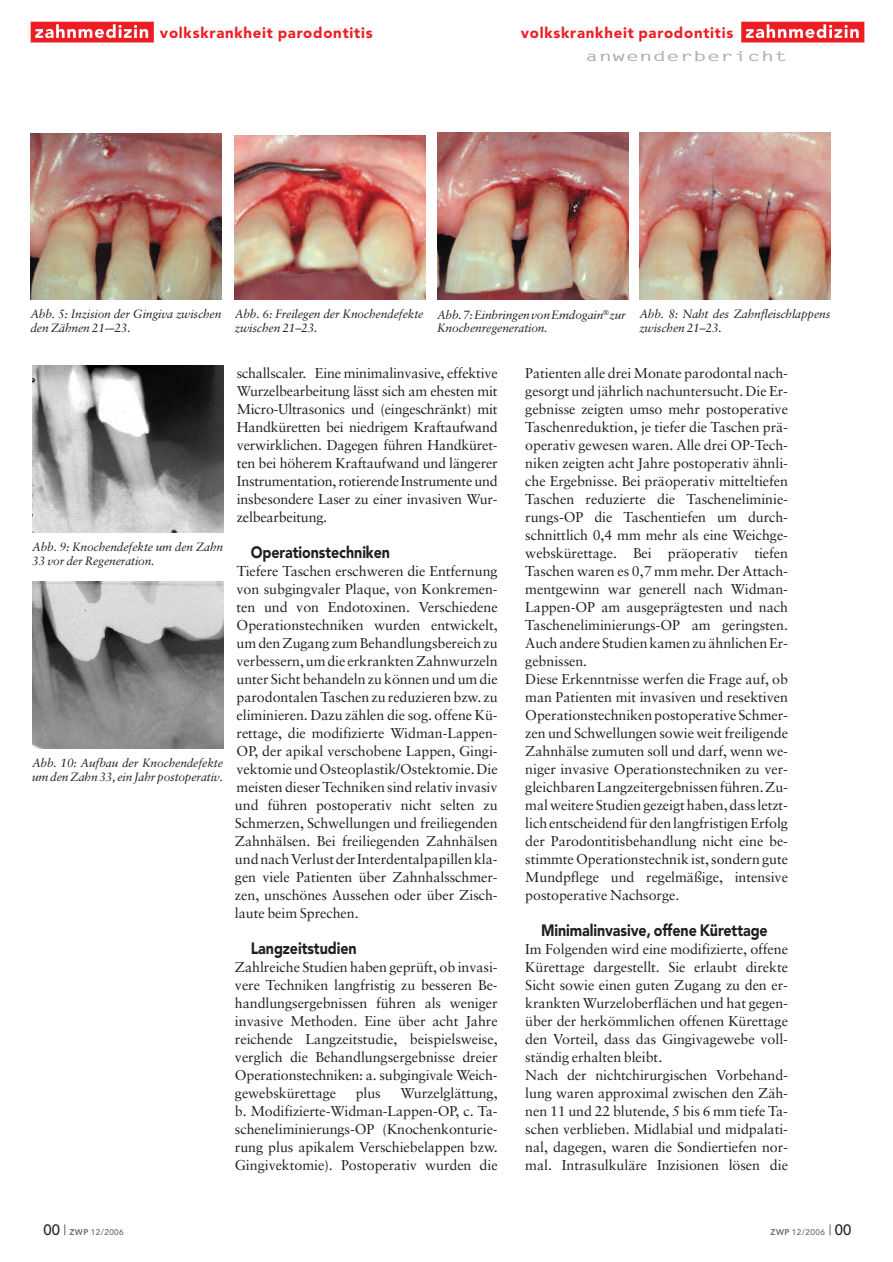
<style>
.page{position:relative;width:893px;height:1262px;background:#fff}
.page>*{position:absolute;margin:0;border:0;box-sizing:border-box;transform-origin:0 0}
.t1{font:900 16.35px "Avenir";letter-spacing:-.005em;color:#231f20;scale:.87 1}
.t2{font:900 15px "Avenir";letter-spacing:.05em;color:#ee1d23}
.t3{font:14.25px/18px "Sabon";letter-spacing:-.005em;color:#231f20;text-align:justify}
.t4{font:700 13.5px "Letter Gothic";color:#a8b0b6;scale:1.67 1}
.t5{font:italic 12px/13.5px "Sabon";letter-spacing:-.015em;color:#231f20}
.t6{font:500 8.25px "Avenir";letter-spacing:.05em;color:#5f696f}
.s1{font-size:15px;color:#231f20}
.s2{font-weight:800}
</style>
<div class="page">
<svg style="left:741px;top:22px;width:123px;height:20px;background:#f25358"></svg>
<svg style="left:31px;top:22px;width:123px;height:20px;background:#f25358"></svg>
<img style="left:235px;top:136px;width:190px;height:164px">
<img style="left:30px;top:133px;width:191px;height:167px">
<img style="left:437px;top:133px;width:191px;height:167px">
<img style="left:639px;top:133px;width:191px;height:167px">
<img style="left:32px;top:365px;width:191px;height:167px">
<img style="left:32px;top:582px;width:191px;height:167px">
<p class="t2" style="left:160px;top:27px;width:214px">volkskrankheit parodontitis</p>
<p class="t2" style="left:520px;top:27px;width:214px">volkskrankheit parodontitis</p>
<p class="t4" style="left:585px;top:51px;width:123px">anwenderbericht</p>
<p class="t5" style="left:30px;top:308px;width:192px">Abb. 5: Inzision der Gingiva zwischen den Zähnen 21-–23.</p>
<p class="t5" style="left:437px;top:309px;width:190px">Abb. 7: Einbringen von Emdogain<sup>®</sup> zur<br>Knochenregeneration.</p>
<p class="t5" style="left:639px;top:308px;width:192px">Abb. 8: Naht des Zahnfleischlappens zwischen 21–23.</p>
<p class="t5" style="left:235px;top:308px;width:190px">Abb. 6: Freilegen der Knochendefekte zwischen 21–23.</p>
<p class="t5" style="left:32px;top:541px;width:192px">Abb. 9: Knochendefekte um den Zahn<br>33 vor der Regeneration.</p>
<p class="t5" style="left:32px;top:757px;width:192px">Abb. 10: Aufbau der Knochendefekte um den Zahn 33, ein Jahr postoperativ.</p>
<p class="t3" style="left:237px;top:365px;width:262px">schallscaler. Eine minimalinvasive, effektive Wurzelbearbeitung lässt sich am ehesten mit Micro-Ultrasonics und (eingeschränkt) mit Handküretten bei niedrigem Kraftaufwand verwirklichen. Dagegen führen Handküret&shy;ten bei höherem Kraftaufwand und längerer Instrumentation, rotierende Instrumente und insbesondere Laser zu einer invasiven Wur&shy;zelbearbeitung.</p>
<p class="t1" style="left:251px;top:546px;width:162px">Operationstechniken</p>
<p class="t3" style="left:235px;top:563px;width:264px">Tiefere Taschen erschweren die Entfernung von subgingvaler Plaque, von Konkremen&shy;ten und von Endotoxinen. Verschiedene Operationstechniken wurden entwickelt, um den Zugang zum Behandlungsbereich zu verbessern, um die erkrankten Zahnwurzeln unter Sicht behandeln zu können und um die parodontalen Taschen zu reduzieren bzw. zu eliminieren. Dazu zählen die sog. offene Kü&shy;rettage, die modifizierte Widman-Lappen-OP, der apikal verschobene Lappen, Gingi&shy;vektomie und Osteoplastik/Ostektomie. Die meisten dieser Techniken sind relativ invasiv und führen postoperativ nicht selten zu Schmerzen, Schwellungen und freiliegenden Zahnhälsen. Bei freiliegenden Zahnhälsen und nach Verlust der Interdentalpapillen kla&shy;gen viele Patienten über Zahnhalsschmer&shy;zen, unschönes Aussehen oder über Zisch&shy;laute beim Sprechen.</p>
<p class="t1" style="left:251px;top:942px;width:123px">Langzeitstudien</p>
<p class="t3" style="left:235px;top:959px;width:264px">Zahlreiche Studien haben geprüft, ob invasi&shy;vere Techniken langfristig zu besseren Be&shy;handlungsergebnissen führen als weniger invasive Methoden. Eine über acht Jahre reichende Langzeitstudie, beispielsweise, verglich die Behandlungsergebnisse dreier Operationstechniken: a. subgingivale Weich&shy;gewebskürettage</p>
<p class="t3" style="left:235px;top:1085px;width:264px;text-indent:165px">Wurzelglättung, b. Modifizierte-Widman-Lappen-OP, c. Ta&shy;scheneliminierungs-OP (Knochenkonturie&shy;rung plus apikalem Verschiebelappen bzw.<br>Gingivektomie). Postoperativ wurden die</p>
<p class="t3" style="left:355px;top:1085px;width:27px">plus</p>
<p class="t3" style="left:525px;top:365px;width:264px;text-align:left">Patienten alle drei Monate parodontal nach&shy;gesorgt und jährlich nachuntersucht. Die Er&shy;gebnisse zeigten umso mehr postoperative Taschenreduktion, je tiefer die Taschen prä&shy;operativ gewesen waren. Alle drei OP-Tech&shy;niken zeigten acht Jahre postoperativ ähnli&shy;che Ergebnisse. Bei präoperativ mitteltiefen Taschen reduzierte die Tascheneliminie&shy;rungs-OP die Taschentiefen um durch&shy;schnittlich 0,4 mm mehr als eine Weichge&shy;webskürettage. Bei präoperativ tiefen Taschen waren es 0,7 mm mehr. Der Attach&shy;mentgewinn war generell nach Widman-Lappen-OP am ausgeprägtesten und nach Tascheneliminierungs-OP am geringsten.<br>Auch andere Studien kamen zu ähnlichen Er&shy;gebnissen.<br>Diese Erkenntnisse werfen die Frage auf, ob man Patienten mit invasiven und resektiven Operationstechniken postoperative Schmer&shy;zen und Schwellungen sowie weit freiligende Zahnhälse zumuten soll und darf, wenn we&shy;niger invasive Operationstechniken zu ver&shy;gleichbaren Langzeitergebnissen führen. Zu&shy;mal weitere Studien gezeigt haben, dass letzt&shy;lich entscheidend für den langfristigen Erfolg der Parodontitisbehandlung nicht eine be&shy;stimmte Operationstechnik ist, sondern gute Mundpflege und regelmäßige, intensive postoperative Nachsorge.</p>
<p class="t1" style="left:541px;top:924px;width:262px">Minimalinvasive, offene Kürettage</p>
<p class="t3" style="left:525px;top:941px;width:264px;text-align:left">Im Folgenden wird eine modifizierte, offene Kürettage dargestellt. Sie erlaubt direkte Sicht sowie einen guten Zugang zu den er&shy;krankten Wurzeloberflächen und hat gegen&shy;über der herkömmlichen offenen Kürettage den Vorteil, dass das Gingivagewebe voll&shy;ständig erhalten bleibt.<br>Nach der nichtchirurgischen Vorbehand&shy;lung waren approximal zwischen den Zäh&shy;nen 11 und 22 blutende, 5 bis 6 mm tiefe Ta&shy;schen verblieben. Midlabial und midpalati&shy;nal, dagegen, waren die Sondiertiefen nor&shy;mal. Intrasulkuläre Inzisionen lösen die</p>
<p class="t6" style="left:44px;top:1228px;width:82px"><span class="s1">00</span> <span class="s2">ZWP</span> 12/2006</p>
<p class="t6" style="left:770px;top:1228px;width:82px"><span class="s2">ZWP</span> 12/2006 <span class="s1">00</span></p>
</div>
